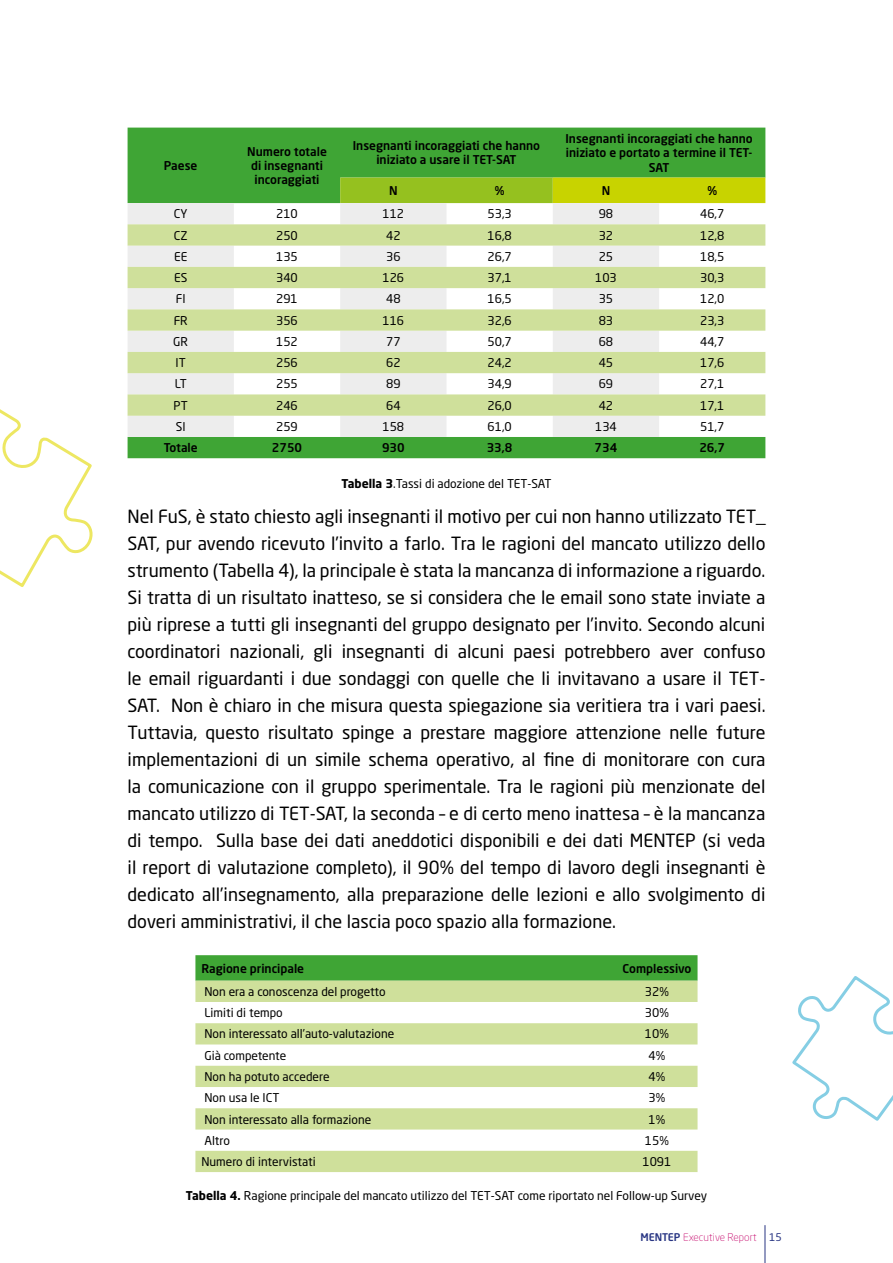
<style>
.page{position:relative;width:893px;height:1263px;background:#fff}
.page>*{position:absolute;margin:0;border:0;box-sizing:border-box;transform-origin:0 0}
.Body_text{font:18px/27px "Neo Sans Std";color:#000;text-align:justify}
.Footnotes{font:12px "Neo Sans Std";color:#000}
.Footnotes-2{font:500 12px/14.4px "Neo Sans Std";color:#000;text-align:center}
.Body_text-2{font:12px "Neo Sans Std";color:#000}
.t1{font:300 10.5px "Neo Sans Std";color:#c70c6f}
.s1{font-weight:700}
.s2{font-weight:500;color:#283583}
.s3{font-weight:400;color:#283583}
</style>
<div class="page">
<hr style="left:765px;top:1225px;width:1px;height:38px;background:#283583">
<svg style="left:128px;top:128px;width:637px;height:330px;background:#4fac45"></svg>
<svg style="left:340px;top:178px;width:425px;height:25px;background:#aeca0f"></svg>
<svg style="left:128px;top:203px;width:531px;height:234px;fill:#ededed"></svg>
<svg style="left:128px;top:224px;width:637px;height:192px;fill:#cfe09b"></svg>
<svg style="left:195px;top:955px;width:502px;height:26px;background:#43a739"></svg>
<svg style="left:195px;top:981px;width:502px;height:191px;fill:#cfe09b"></svg>
<svg style="left:0;top:409px;width:93px;height:178px"></svg>
<svg style="left:792px;top:976px;width:101px;height:145px"></svg>
<p class="Footnotes-2" style="left:164px;top:158px;width:35px">Paese</p>
<p class="Footnotes-2" style="left:247px;top:144px;width:81px">Numero totale di insegnanti incoraggiati</p>
<p class="Footnotes-2" style="left:353px;top:138px;width:189px">Insegnanti incoraggiati che hanno iniziato a usare il TET-SAT</p>
<p class="Footnotes-2" style="left:565px;top:131px;width:189px">Insegnanti incoraggiati che hanno iniziato e portato a termine il TET-<br>SAT</p>
<p class="Footnotes-2" style="left:389px;top:183px;width:10px">N</p>
<p class="Footnotes-2" style="left:495px;top:183px;width:11px">%</p>
<p class="Footnotes-2" style="left:602px;top:183px;width:10px">N</p>
<p class="Footnotes-2" style="left:707px;top:183px;width:11px">%</p>
<p class="Footnotes" style="left:174px;top:207px;width:15px">CY</p>
<p class="Footnotes" style="left:276px;top:207px;width:23px">210</p>
<p class="Footnotes" style="left:382px;top:207px;width:23px">112</p>
<p class="Footnotes" style="left:487px;top:207px;width:26px">53,3</p>
<p class="Footnotes" style="left:599px;top:207px;width:16px">98</p>
<p class="Footnotes" style="left:700px;top:207px;width:26px">46,7</p>
<p class="Footnotes" style="left:174px;top:228px;width:15px">CZ</p>
<p class="Footnotes" style="left:276px;top:228px;width:23px">250</p>
<p class="Footnotes" style="left:386px;top:228px;width:16px">42</p>
<p class="Footnotes" style="left:487px;top:228px;width:26px">16,8</p>
<p class="Footnotes" style="left:599px;top:228px;width:16px">32</p>
<p class="Footnotes" style="left:700px;top:228px;width:26px">12,8</p>
<p class="Footnotes" style="left:174px;top:249px;width:15px">EE</p>
<p class="Footnotes" style="left:276px;top:249px;width:23px">135</p>
<p class="Footnotes" style="left:386px;top:249px;width:16px">36</p>
<p class="Footnotes" style="left:487px;top:249px;width:26px">26,7</p>
<p class="Footnotes" style="left:599px;top:249px;width:16px">25</p>
<p class="Footnotes" style="left:700px;top:249px;width:26px">18,5</p>
<p class="Footnotes" style="left:174px;top:270px;width:15px">ES</p>
<p class="Footnotes" style="left:276px;top:270px;width:23px">340</p>
<p class="Footnotes" style="left:382px;top:270px;width:23px">126</p>
<p class="Footnotes" style="left:487px;top:270px;width:26px">37,1</p>
<p class="Footnotes" style="left:595px;top:270px;width:23px">103</p>
<p class="Footnotes" style="left:700px;top:270px;width:26px">30,3</p>
<p class="Footnotes" style="left:176px;top:292px;width:11px">FI</p>
<p class="Footnotes" style="left:276px;top:292px;width:23px">291</p>
<p class="Footnotes" style="left:386px;top:292px;width:16px">48</p>
<p class="Footnotes" style="left:487px;top:292px;width:26px">16,5</p>
<p class="Footnotes" style="left:599px;top:292px;width:16px">35</p>
<p class="Footnotes" style="left:700px;top:292px;width:26px">12,0</p>
<p class="Footnotes" style="left:174px;top:313px;width:16px">FR</p>
<p class="Footnotes" style="left:276px;top:313px;width:23px">356</p>
<p class="Footnotes" style="left:382px;top:313px;width:23px">116</p>
<p class="Footnotes" style="left:487px;top:313px;width:26px">32,6</p>
<p class="Footnotes" style="left:599px;top:313px;width:16px">83</p>
<p class="Footnotes" style="left:700px;top:313px;width:26px">23,3</p>
<p class="Footnotes" style="left:173px;top:334px;width:16px">GR</p>
<p class="Footnotes" style="left:276px;top:334px;width:23px">152</p>
<p class="Footnotes" style="left:386px;top:334px;width:16px">77</p>
<p class="Footnotes" style="left:487px;top:334px;width:26px">50,7</p>
<p class="Footnotes" style="left:599px;top:334px;width:16px">68</p>
<p class="Footnotes" style="left:700px;top:334px;width:26px">44,7</p>
<p class="Footnotes" style="left:176px;top:355px;width:12px">IT</p>
<p class="Footnotes" style="left:276px;top:355px;width:23px">256</p>
<p class="Footnotes" style="left:386px;top:355px;width:16px">62</p>
<p class="Footnotes" style="left:487px;top:355px;width:26px">24,2</p>
<p class="Footnotes" style="left:599px;top:355px;width:16px">45</p>
<p class="Footnotes" style="left:700px;top:355px;width:26px">17,6</p>
<p class="Footnotes" style="left:175px;top:377px;width:14px">LT</p>
<p class="Footnotes" style="left:276px;top:377px;width:23px">255</p>
<p class="Footnotes" style="left:386px;top:377px;width:16px">89</p>
<p class="Footnotes" style="left:487px;top:377px;width:26px">34,9</p>
<p class="Footnotes" style="left:599px;top:377px;width:16px">69</p>
<p class="Footnotes" style="left:700px;top:377px;width:26px">27,1</p>
<p class="Footnotes" style="left:174px;top:398px;width:16px">PT</p>
<p class="Footnotes" style="left:276px;top:398px;width:23px">246</p>
<p class="Footnotes" style="left:386px;top:398px;width:16px">64</p>
<p class="Footnotes" style="left:487px;top:398px;width:26px">26,0</p>
<p class="Footnotes" style="left:599px;top:398px;width:16px">42</p>
<p class="Footnotes" style="left:700px;top:398px;width:26px">17,1</p>
<p class="Footnotes" style="left:176px;top:419px;width:11px">SI</p>
<p class="Footnotes" style="left:276px;top:419px;width:23px">259</p>
<p class="Footnotes" style="left:382px;top:419px;width:23px">158</p>
<p class="Footnotes" style="left:487px;top:419px;width:26px">61,0</p>
<p class="Footnotes" style="left:595px;top:419px;width:23px">134</p>
<p class="Footnotes" style="left:700px;top:419px;width:26px">51,7</p>
<p class="Footnotes-2" style="left:164px;top:440px;width:36px">Totale</p>
<p class="Footnotes-2" style="left:272px;top:440px;width:32px">2750</p>
<p class="Footnotes-2" style="left:382px;top:440px;width:24px">930</p>
<p class="Footnotes-2" style="left:487px;top:440px;width:27px">33,8</p>
<p class="Footnotes-2" style="left:595px;top:440px;width:24px">734</p>
<p class="Footnotes-2" style="left:699px;top:440px;width:27px">26,7</p>
<p class="Body_text-2" style="left:341px;top:476px;width:211px"><span class="s1">Tabella 3</span>.Tassi di adozione del TET-SAT</p>
<p class="Body_text" style="left:128px;top:503px;width:639px">Nel FuS, è stato chiesto agli insegnanti il motivo per cui non hanno utilizzato TET_ SAT, pur avendo ricevuto l’invito a farlo. Tra le ragioni del mancato utilizzo dello strumento (Tabella 4), la principale è stata la mancanza di informazione a riguardo.<br>Si tratta di un risultato inatteso, se si considera che le email sono state inviate a più riprese a tutti gli insegnanti del gruppo designato per l’invito. Secondo alcuni coordinatori nazionali, gli insegnanti di alcuni paesi potrebbero aver confuso le email riguardanti i due sondaggi con quelle che li invitavano a usare il TET-SAT. Non è chiaro in che misura questa spiegazione sia veritiera tra i vari paesi.<br>Tuttavia, questo risultato spinge a prestare maggiore attenzione nelle future implementazioni di un simile schema operativo, al fine di monitorare con cura la comunicazione con il gruppo sperimentale. Tra le ragioni più menzionate del mancato utilizzo di TET-SAT, la seconda – e di certo meno inattesa – è la mancanza di tempo. Sulla base dei dati aneddotici disponibili e dei dati MENTEP (si veda il report di valutazione completo), il 90% del tempo di lavoro degli insegnanti è dedicato all’insegnamento, alla preparazione delle lezioni e allo svolgimento di doveri amministrativi, il che lascia poco spazio alla formazione.</p>
<p class="Footnotes-2" style="left:201px;top:961px;width:104px">Ragione principale</p>
<p class="Footnotes-2" style="left:622px;top:961px;width:71px">Complessivo</p>
<p class="Footnotes" style="left:204px;top:984px;width:183px">Non era a conoscenza del progetto</p>
<p class="Footnotes" style="left:645px;top:984px;width:26px">32%</p>
<p class="Footnotes" style="left:204px;top:1005px;width:80px">Limiti di tempo</p>
<p class="Footnotes" style="left:645px;top:1005px;width:26px">30%</p>
<p class="Footnotes" style="left:204px;top:1027px;width:191px">Non interessato all’auto-valutazione</p>
<p class="Footnotes" style="left:645px;top:1027px;width:26px">10%</p>
<p class="Footnotes" style="left:204px;top:1048px;width:84px">Già competente</p>
<p class="Footnotes" style="left:649px;top:1048px;width:18px">4%</p>
<p class="Footnotes" style="left:204px;top:1069px;width:127px">Non ha potuto accedere</p>
<p class="Footnotes" style="left:649px;top:1069px;width:18px">4%</p>
<p class="Footnotes" style="left:204px;top:1090px;width:77px">Non usa le ICT</p>
<p class="Footnotes" style="left:649px;top:1090px;width:18px">3%</p>
<p class="Footnotes" style="left:204px;top:1112px;width:168px">Non interessato alla formazione</p>
<p class="Footnotes" style="left:649px;top:1112px;width:18px">1%</p>
<p class="Footnotes" style="left:204px;top:1133px;width:27px">Altro</p>
<p class="Footnotes" style="left:645px;top:1133px;width:26px">15%</p>
<p class="Footnotes" style="left:201px;top:1154px;width:116px">Numero di intervistati</p>
<p class="Footnotes" style="left:642px;top:1154px;width:31px">1091</p>
<p class="Body_text-2" style="left:186px;top:1188px;width:523px"><span class="s1">Tabella 4.</span> Ragione principale del mancato utilizzo del TET-SAT come riportato nel Follow-up Survey</p>
<p class="t1" style="left:640px;top:1230px;width:143px"><span class="s2">MENTEP</span> Executive Report <span class="s3">15</span></p>
</div>
